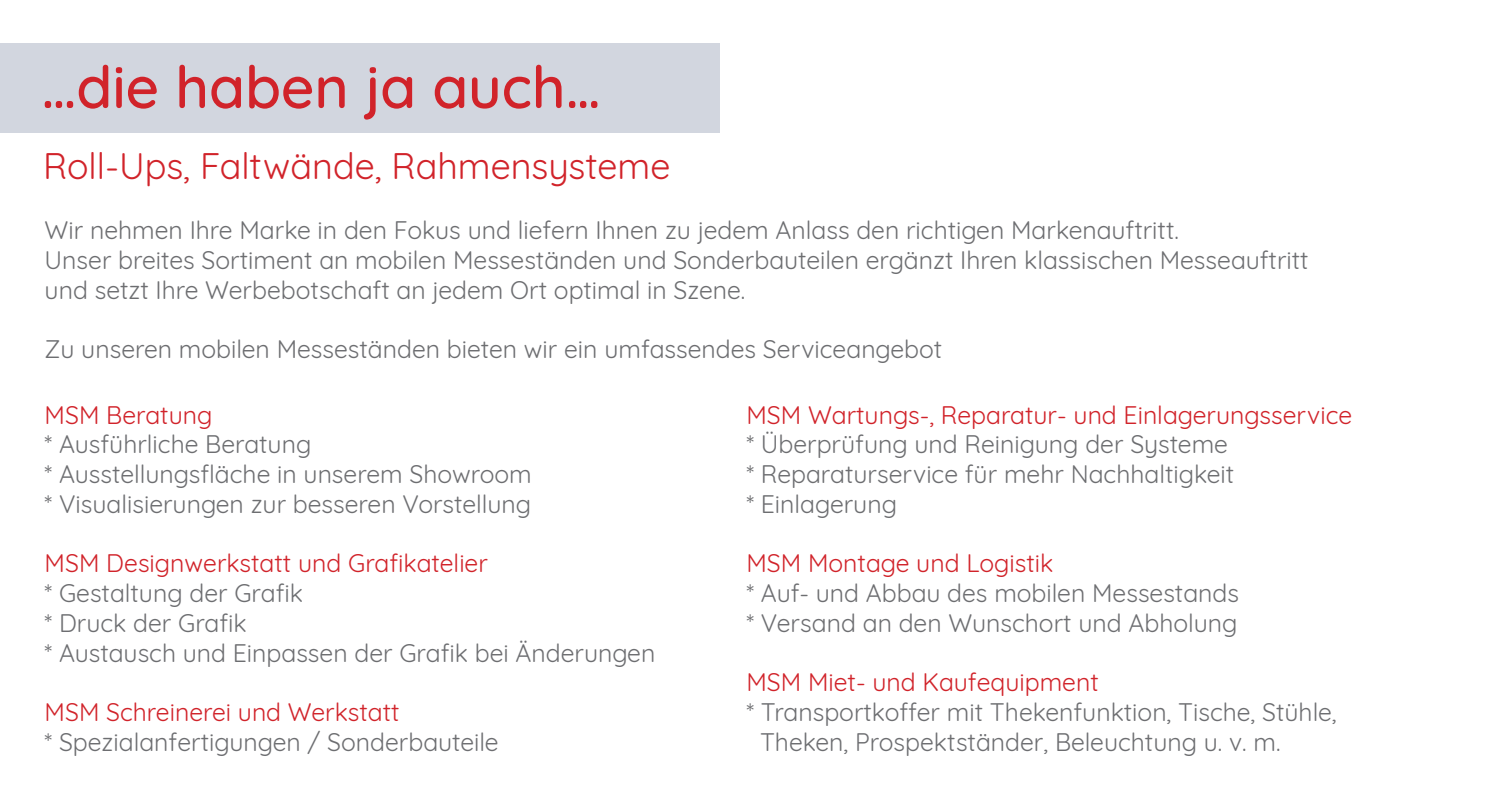
<style>
.page{position:relative;width:1493px;height:798px;background:#fff}
.page>*{position:absolute;margin:0;border:0;box-sizing:border-box;transform-origin:0 0}
.t1{font:500 58.5px "Quicksand";color:#d1232a}
.t2{font:36px "Quicksand";color:#d1232a}
.t3{font:24.75px/29.7px "Quicksand";color:#6d6e71}
.t4{font:24.75px "Quicksand";color:#d1232a}
</style>
<div class="page">
<div style="left:0;top:43px;width:719px;height:90px;background:#d2d6df"></div>
<h1 class="t1" style="left:41px;top:65px;width:561px">…die haben ja auch…</h1>
<h2 class="t2" style="left:43px;top:148px;width:629px">Roll-Ups, Faltwände, Rahmensysteme</h2>
<p class="t3" style="left:45px;top:216px;width:1265px">Wir nehmen Ihre Marke in den Fokus und liefern Ihnen zu jedem Anlass den richtigen Markenauftritt.<br>Unser breites Sortiment an mobilen Messeständen und Sonderbauteilen ergänzt Ihren klassischen Messeauftritt und setzt Ihre Werbebotschaft an jedem Ort optimal in Szene.</p>
<p class="t3" style="left:45px;top:335px;width:899px">Zu unseren mobilen Messeständen bieten wir ein umfassendes Serviceangebot</p>
<p class="t4" style="left:45px;top:402px;width:169px">MSM Beratung</p>
<p class="t3" style="left:45px;top:430px;width:488px">* Ausführliche Beratung<br>* Ausstellungsfläche in unserem Showroom * Visualisierungen zur besseren Vorstellung</p>
<p class="t4" style="left:45px;top:544px;width:445px">MSM Designwerkstatt und Grafikatelier</p>
<p class="t3" style="left:45px;top:575px;width:612px">* Gestaltung der Grafik<br>* Druck der Grafik<br>* Austausch und Einpassen der Grafik bei Änderungen</p>
<p class="t4" style="left:45px;top:699px;width:356px">MSM Schreinerei und Werkstatt</p>
<p class="t3" style="left:45px;top:727px;width:455px">* Spezialanfertigungen / Sonderbauteile</p>
<p class="t4" style="left:746px;top:402px;width:607px">MSM Wartungs-, Reparatur- und Einlagerungsservice</p>
<p class="t3" style="left:746px;top:430px;width:489px">* Überprüfung und Reinigung der Systeme * Reparaturservice für mehr Nachhaltigkeit * Einlagerung</p>
<p class="t4" style="left:746px;top:550px;width:308px">MSM Montage und Logistik</p>
<p class="t3" style="left:746px;top:578px;width:494px">* Auf- und Abbau des mobilen Messestands * Versand an den Wunschort und Abholung</p>
<p class="t4" style="left:746px;top:669px;width:354px">MSM Miet- und Kaufequipment</p>
<p class="t3" style="left:760px;top:694px;width:578px;text-indent:-14px">* Transportkoffer mit Thekenfunktion, Tische, Stühle,<br>Theken, Prospektständer, Beleuchtung u. v. m.</p>
</div>
